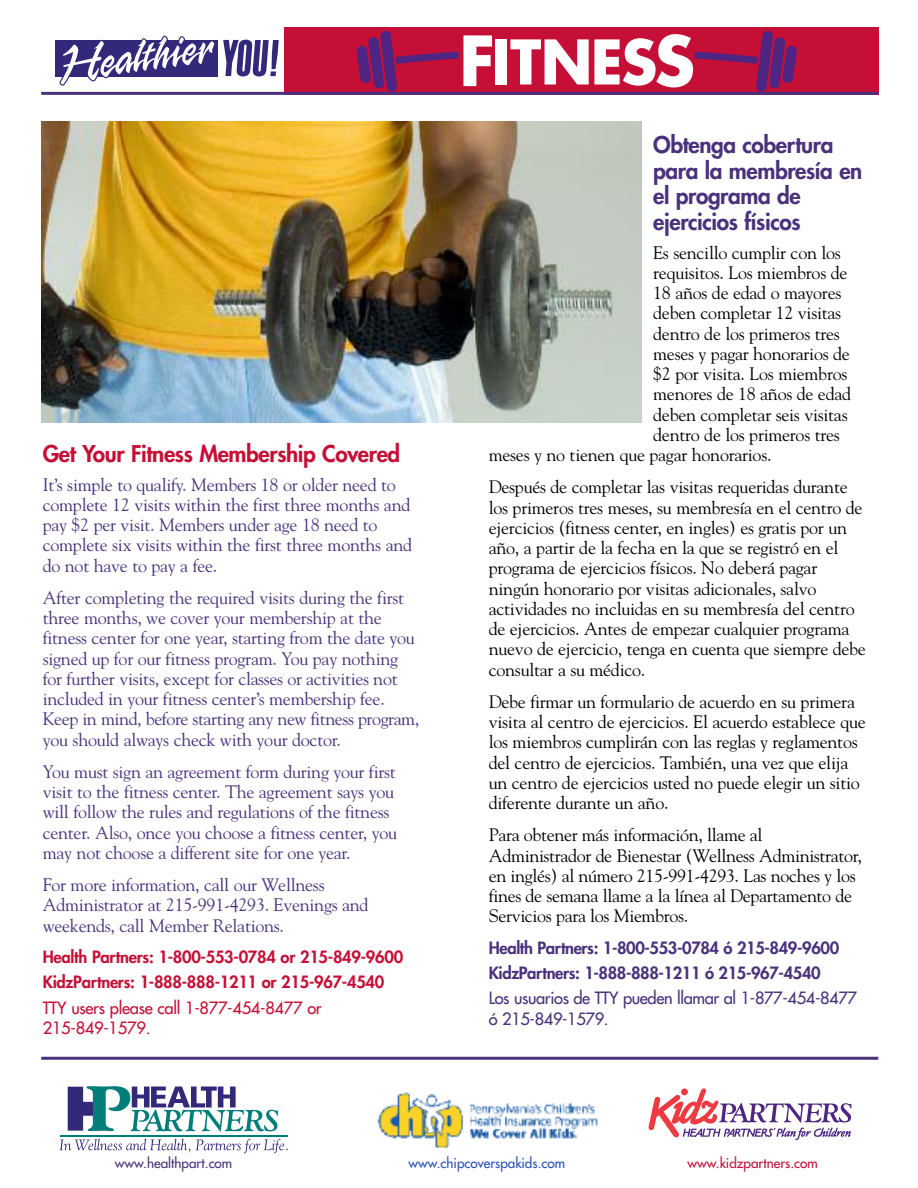
<style>
.page{position:relative;width:918px;height:1188px;background:#fff}
.page>*{position:absolute;margin:0;border:0;box-sizing:border-box;transform-origin:0 0}
.t1{font:800 22.5px/25.5px "Futura Std";letter-spacing:-.015em;color:#49317c}
.t2{font:800 22.5px "Futura Std";letter-spacing:-.015em;color:#c50f36}
.t3{font:18px/20.2px "Goudy Std";letter-spacing:-.015em;color:#000}
.t4{font:18px/20.2px "Goudy Std";letter-spacing:-.015em;color:#49317c}
.t5{font:800 16.5px/24.9px "Futura Std";letter-spacing:-.015em;color:#c50f36}
.t6{font:800 16.5px/24.9px "Futura Std";letter-spacing:-.025em;color:#49317c}
.t7{font:500 16.5px/20.2px "Futura Std";letter-spacing:-.025em;color:#49317c}
.t8{font:500 16.5px/20.2px "Futura Std";letter-spacing:-.015em;color:#c50f36}
.t9{font:500 13.5px "Futura Std";color:#2950b8}
.t10{font:500 13.5px "Futura Std";color:#c50f36}
.t11{font:500 13.5px "Futura Std";color:#49317c}
</style>
<div class="page">
<div style="left:284px;top:27px;width:594px;height:67px;background:#c50f36"></div>
<div style="left:495px;top:39px;width:12px;height:45px;background:#fff"></div>
<svg style="left:356px;top:31px;width:136px;height:61px"></svg>
<svg style="left:510px;top:31px;width:287px;height:61px"></svg>
<svg style="left:68px;top:1086px;width:210px;height:46px"></svg>
<hr style="left:60px;top:1135px;width:228px;height:1px;background:#007e7a">
<svg style="left:59px;top:1139px;width:131px;height:13px"></svg>
<svg style="left:196px;top:1139px;width:92px;height:14px"></svg>
<div style="left:56px;top:40px;width:162px;height:36px;background:#33297b"></div>
<svg style="left:223px;top:40px;width:56px;height:36px"></svg>
<svg style="left:60px;top:35px;width:156px;height:51px"></svg>
<img style="left:377px;top:1092px;width:221px;height:56px">
<svg style="left:649px;top:1088px;width:202px;height:52px"></svg>
<img style="left:41px;top:122px;width:600px;height:301px">
<hr style="left:41px;top:92px;width:837px;height:3px;background:#49317c">
<hr style="left:41px;top:1057px;width:837px;height:3px;background:#49317c">
<p class="t2" style="left:43px;top:443px;width:359px">Get Your Fitness Membership Covered</p>
<p class="t4" style="left:43px;top:474px;width:371px">It’s simple to qualify. Members 18 or older need to complete 12 visits within the first three months and pay $2 per visit. Members under age 18 need to complete six visits within the first three months and do not have to pay a fee.</p>
<p class="t4" style="left:43px;top:588px;width:378px">After completing the required visits during the first three months, we cover your membership at the fitness center for one year, starting from the date you signed up for our fitness program. You pay nothing for further visits, except for classes or activities not included in your fitness center’s membership fee.<br>Keep in mind, before starting any new fitness program, you should always check with your doctor.</p>
<p class="t4" style="left:43px;top:762px;width:356px">You must sign an agreement form during your first visit to the fitness center. The agreement says you will follow the rules and regulations of the fitness center. Also, once you choose a fitness center, you may not choose a different site for one year.</p>
<p class="t4" style="left:43px;top:875px;width:327px">For more information, call our Wellness<br>Administrator at 215-991-4293. Evenings and weekends, call Member Relations.</p>
<p class="t5" style="left:43px;top:946px;width:362px">Health Partners: 1-800-553-0784 or 215-849-9600<br>KidzPartners: 1-888-888-1211 or 215-967-4540</p>
<p class="t8" style="left:43px;top:999px;width:280px">TTY users please call 1-877-454-8477 or<br>215-849-1579.</p>
<p class="t1" style="left:653px;top:134px;width:211px">Obtenga cobertura para la membresía en el programa de ejercicios físicos</p>
<p class="t3" style="left:653px;top:242px;width:189px">Es sencillo cumplir con los</p>
<p class="t3" style="left:653px;top:263px;width:196px">requisitos. Los miembros de</p>
<p class="t3" style="left:653px;top:283px;width:190px">18 años de edad o mayores</p>
<p class="t3" style="left:653px;top:303px;width:190px">deben completar 12 visitas</p>
<p class="t3" style="left:653px;top:323px;width:188px">dentro de los primeros tres</p>
<p class="t3" style="left:653px;top:344px;width:198px">meses y pagar honorarios de</p>
<p class="t3" style="left:653px;top:364px;width:196px">$2 por visita. Los miembros</p>
<p class="t3" style="left:653px;top:384px;width:199px">menores de 18 años de edad</p>
<p class="t3" style="left:653px;top:404px;width:196px">deben completar seis visitas</p>
<p class="t3" style="left:653px;top:425px;width:188px">dentro de los primeros tres</p>
<p class="t3" style="left:489px;top:445px;width:284px">meses y no tienen que pagar honorarios.</p>
<p class="t3" style="left:489px;top:477px;width:379px">Después de completar las visitas requeridas durante los primeros tres meses, su membresía en el centro de ejercicios (fitness center, en ingles) es gratis por un año, a partir de la fecha en la que se registró en el programa de ejercicios físicos. No deberá pagar ningún honorario por visitas adicionales, salvo actividades no incluidas en su membresía del centro de ejercicios. Antes de empezar cualquier programa nuevo de ejercicio, tenga en cuenta que siempre debe consultar a su médico.</p>
<p class="t3" style="left:489px;top:692px;width:378px">Debe firmar un formulario de acuerdo en su primera visita al centro de ejercicios. El acuerdo establece que los miembros cumplirán con las reglas y reglamentos del centro de ejercicios. También, una vez que elija un centro de ejercicios usted no puede elegir un sitio diferente durante un año.</p>
<p class="t3" style="left:489px;top:825px;width:375px">Para obtener más información, llame al Administrador de Bienestar (Wellness Administrator, en inglés) al número 215-991-4293. Las noches y los fines de semana llame a la línea al Departamento de Servicios para los Miembros.</p>
<p class="t6" style="left:489px;top:937px;width:352px">Health Partners: 1-800-553-0784 ó 215-849-9600<br>KidzPartners: 1-888-888-1211 ó 215-967-4540</p>
<p class="t7" style="left:489px;top:989px;width:370px">Los usuarios de TTY pueden llamar al 1-877-454-8477 ó 215-849-1579.</p>
<p class="t11" style="left:115px;top:1157px;width:119px">www.healthpart.com</p>
<p class="t9" style="left:408px;top:1157px;width:158px">www.chipcoverspakids.com</p>
<p class="t10" style="left:688px;top:1157px;width:132px">www.kidzpartners.com</p>
</div>
